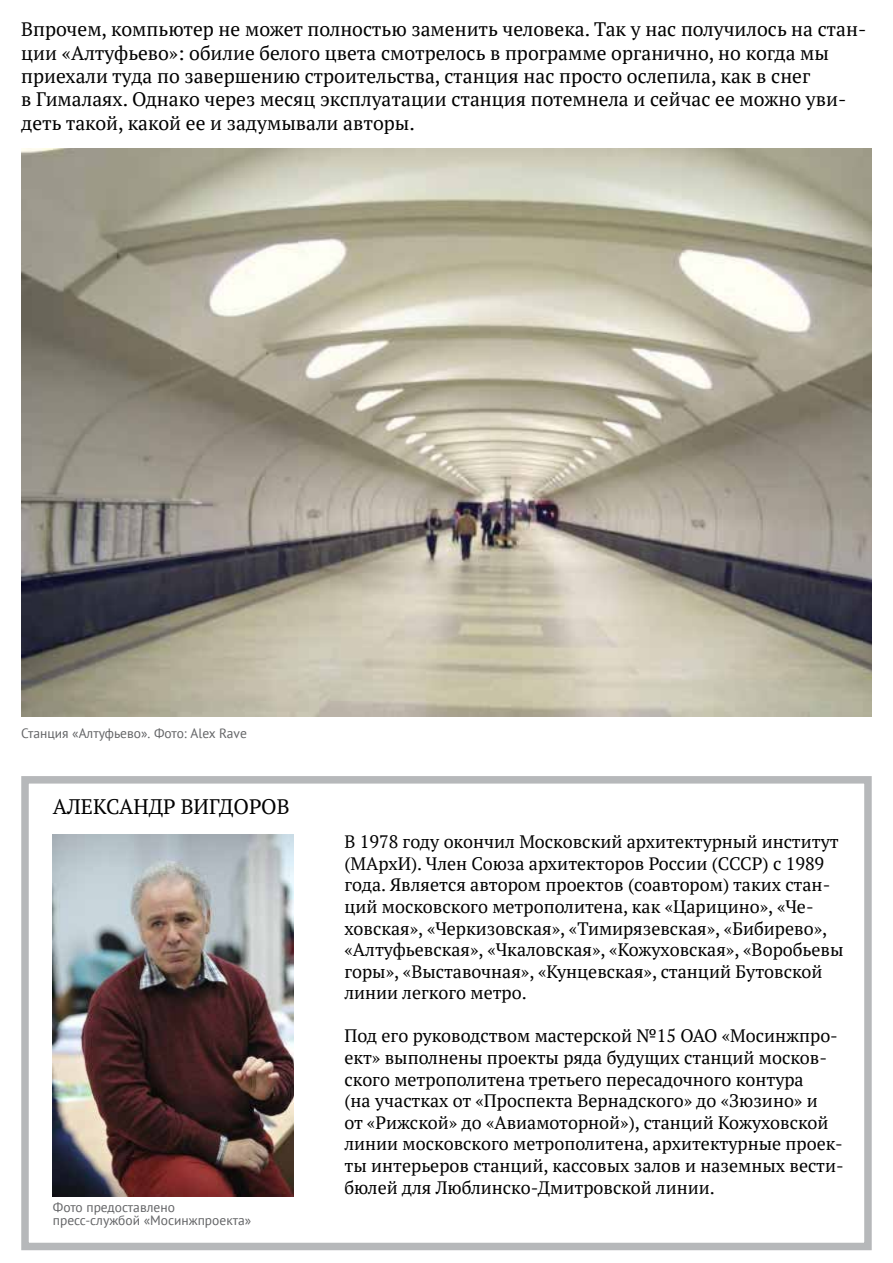
<style>
.page{position:relative;width:893px;height:1263px;background:#fff}
.page>*{position:absolute;margin:0;border:0;box-sizing:border-box;transform-origin:0 0}
.t1{font:21px "PT Serif";color:#000}
.t2{font:19.5px "PT Serif";color:#000}
.t3{font:18px/21.6px "PT Serif";color:#000}
.t4{font:13.5px/13.2px "PT Sans";color:#636466}
</style>
<div class="page">
<img style="left:21px;top:149px;width:851px;height:567px">
<div style="left:21px;top:776px;width:851px;height:474px;border:8px solid #b6b8ba"></div>
<img style="left:53px;top:834px;width:240px;height:362px">
<p class="t2" style="left:21px;top:17px;width:847px">Впрочем, компьютер не может полностью заменить человека. Так у нас получилось на стан-</p>
<p class="t2" style="left:21px;top:64px;width:791px">приехали туда по завершению строительства, станция нас просто ослепила, как в снег</p>
<p class="t2" style="left:21px;top:110px;width:395px">деть такой, какой ее и задумывали авторы.</p>
<p class="t2" style="left:21px;top:40px;width:809px">ции «Алтуфьево :» обилие белого цвета смотрелось в программе органично, но когда мы</p>
<p class="t2" style="left:21px;top:87px;width:827px">в Гималаях. Однако через месяц эксплуатации станция потемнела и сейчас ее можно уви-</p>
<p class="t4" style="left:21px;top:726px;width:227px">Станция «Алтуфьево .» Фото: Alex Rave</p>
<p class="t1" style="left:53px;top:792px;width:238px">АЛЕКСАНДР ВИГДОРОВ</p>
<p class="t4" style="left:53px;top:1200px;width:200px">Фото предоставлено пресс-службой «Мосинжпроекта«</p>
<p class="t3" style="left:344px;top:831px;width:496px">В 1978 году окончил Московский архитектурный институт (МАрхИ .) Член Союза архитекторов России (СССР с) 1989</p>
<p class="t3" style="left:344px;top:874px;width:487px">года. Является автором проектов (соавтором) таких стан-</p>
<p class="t3" style="left:344px;top:896px;width:471px">ций московского метрополитена, как «Царицино «,» Че-</p>
<p class="t3" style="left:344px;top:917px;width:484px">ховская «,» Черкизовская «,» Тимирязевская «,» Бибирево ,«</p>
<p class="t3" style="left:344px;top:939px;width:501px">«Алтуфьевская «,» Чкаловская «,» Кожуховская «,» Воробьевы горы «,» Выставочная «,» Кунцевская ,» станций Бутовской линии легкого метро.</p>
<p class="t3" style="left:344px;top:1025px;width:495px">Под его руководством мастерской №15 ОАО «Мосинжпро-</p>
<p class="t3" style="left:344px;top:1046px;width:484px">ект» выполнены проекты ряда будущих станций москов-</p>
<p class="t3" style="left:344px;top:1068px;width:461px">ского метрополитена третьего пересадочного контура</p>
<p class="t3" style="left:344px;top:1090px;width:486px">(на участках от «Проспекта Вернадского» до «Зюзино» и от «Рижской» до «Авиамоторной»), станций Кожуховской</p>
<p class="t3" style="left:344px;top:1133px;width:500px">линии московского метрополитена, архитектурные проек-</p>
<p class="t3" style="left:344px;top:1154px;width:501px">ты интерьеров станций, кассовых залов и наземных вести-</p>
<p class="t3" style="left:344px;top:1176px;width:372px">бюлей для Люблинско-Дмитровской линии.</p>
</div>
